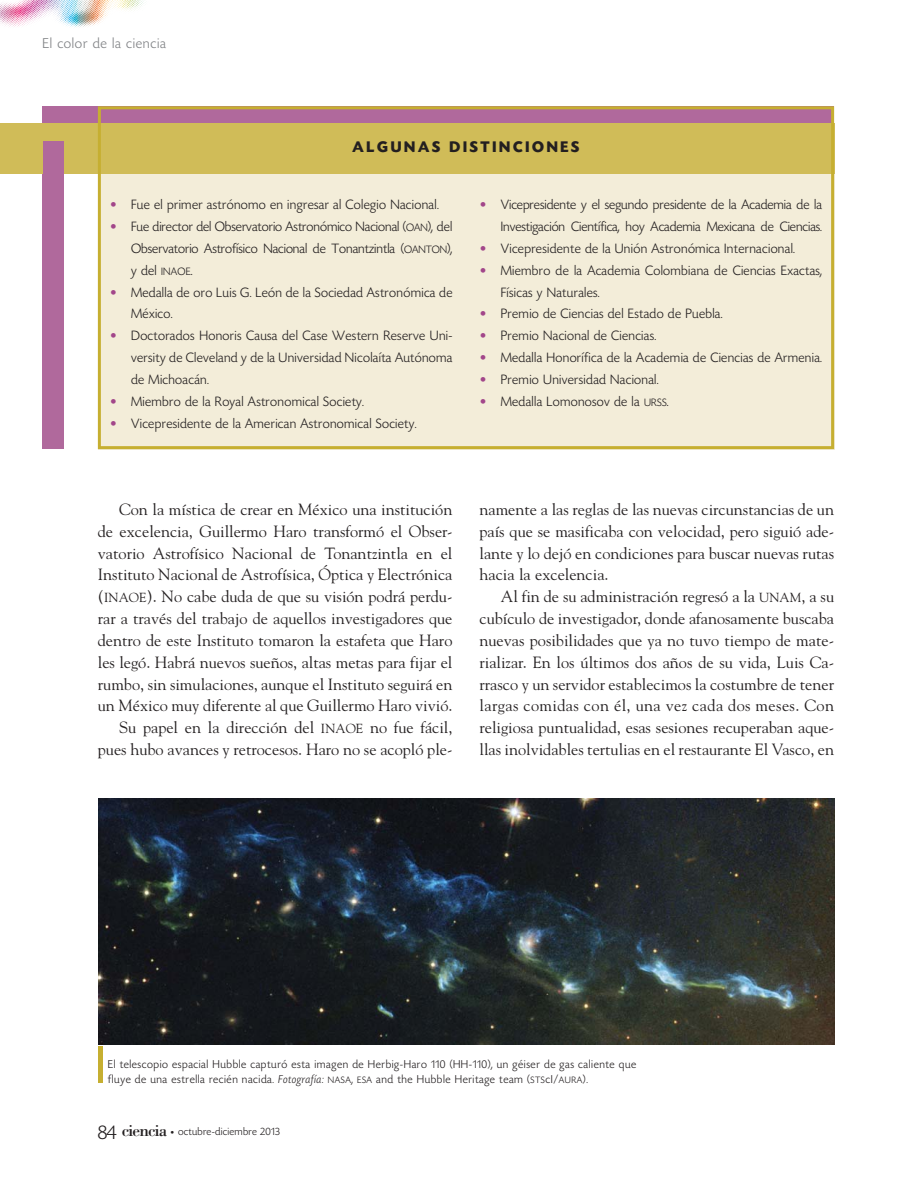
<style>
.page{position:relative;width:915px;height:1191px;background:#fff}
.page>*{position:absolute;margin:0;border:0;box-sizing:border-box;transform-origin:0 0}
.t1{font:17.25px "Bodoni";letter-spacing:-.05em;color:#231f20}
.t2{font:16.2px/21.8px "Goudy";color:#231f20;text-align:justify}
.t3{font:700 16.2px "Today HEF";letter-spacing:.17em;color:#231f20}
.t4{font:300 15px "Today HEF";letter-spacing:.045em;color:#808285}
.t5{font:300 14.25px/21.9px "Today HEF";letter-spacing:.025em;color:#231f20;text-align:justify}
.t6{font:300 14.25px/21.9px "Today HEF";color:#231f20;text-align:right}
.t7{font:300 12px/15px "Today HEF";letter-spacing:.045em;color:#231f20}
.t8{font:300 11.25px "Today HEF";letter-spacing:.025em;color:#231f20}
.s1{color:#a2468a}
.s2{font-size:11.25px}
.s3{font-size:13.05px}
.s4{font-style:italic}
.s5{font-size:9.75px}
.s6{font-family:"Today HEF";font-weight:300;font-size:21px}
.s7{font-family:"Officina Sans";font-weight:400;font-size:7.5px}
</style>
<div class="page">
<svg style="left:7px;top:9px;width:16px;height:6px"></svg>
<div style="left:98px;top:146px;width:735px;height:303px;background:#f3edd9"></div>
<div style="left:43px;top:109px;width:21px;height:340px;background:#b0699c"></div>
<div style="left:43px;top:106px;width:790px;height:33px;background:#b0699c"></div>
<div style="left:0;top:123px;width:833px;height:50px;background:#d0bc58"></div>
<div style="left:98px;top:106px;width:735px;height:343px;border:3px solid #c6af31"></div>
<div style="left:43px;top:141px;width:21px;height:51px;background:#b0699c"></div>
<hr style="left:98px;top:1046px;width:4px;height:36px;background:#c6af31">
<img style="left:99px;top:799px;width:734px;height:245px">
<p class="t4" style="left:43px;top:37px;width:125px">El color de la ciencia</p>
<p class="t3" style="left:352px;top:141px;width:228px">ALGUNAS DISTINCIONES</p>
<p class="t5" style="left:110px;top:195px;width:330px"><span class="s1">•</span> Fue el primer astrónomo en ingresar al Colegio Nacional.</p>
<p class="t5" style="left:131px;top:217px;width:323px;text-indent:-21px"><span class="s1">•</span> Fue director del Observatorio Astronómico Nacional (<span class="s2">OAN</span>), del Observatorio Astrofísico Nacional de Tonantzintla (<span class="s2">OANTON</span>), y del <span class="s2">INAOE</span>.</p>
<p class="t5" style="left:131px;top:282px;width:323px;text-indent:-21px"><span class="s1">•</span> Medalla de oro Luis G. León de la Sociedad Astronómica de<br>México.</p>
<p class="t5" style="left:131px;top:326px;width:323px;text-indent:-21px"><span class="s1">•</span> Doctorados Honoris Causa del Case Western Reserve Uni&shy;versity de Cleveland y de la Universidad Nicolaíta Autónoma de Michoacán.</p>
<p class="t5" style="left:110px;top:392px;width:255px"><span class="s1">•</span> Miembro de la Royal Astronomical Society.</p>
<p class="t5" style="left:110px;top:413px;width:308px"><span class="s1">•</span> Vicepresidente de la American Astronomical Society.</p>
<p class="t6" style="left:479px;top:195px;width:344px"><span class="s1">•</span> Vicepresidente y el segundo presidente de la Academia de la<br>Investigación Científica, hoy Academia Mexicana de Ciencias.</p>
<p class="t5" style="left:479px;top:239px;width:317px"><span class="s1">•</span> Vicepresidente de la Unión Astronómica Internacional.</p>
<p class="t5" style="left:500px;top:261px;width:323px;text-indent:-21px"><span class="s1">•</span> Miembro de la Academia Colombiana de Ciencias Exactas,<br>Físicas y Naturales.</p>
<p class="t5" style="left:479px;top:304px;width:244px"><span class="s1">•</span> Premio de Ciencias del Estado de Puebla.</p>
<p class="t5" style="left:479px;top:326px;width:178px"><span class="s1">•</span> Premio Nacional de Ciencias.</p>
<p class="t5" style="left:479px;top:348px;width:344px"><span class="s1">•</span> Medalla Honorífica de la Academia de Ciencias de Armenia.</p>
<p class="t5" style="left:479px;top:370px;width:181px"><span class="s1">•</span> Premio Universidad Nacional.</p>
<p class="t5" style="left:479px;top:392px;width:191px"><span class="s1">•</span> Medalla Lomonosov de la <span class="s2">URSS</span>.</p>
<p class="t2" style="left:98px;top:499px;width:356px;text-align:right">Con la mística de crear en México una institución<br>de excelencia, Guillermo Haro transformó el Obser&shy;vatorio Astrofísico Nacional de Tonantzintla en el Instituto Nacional de Astrofísica, Óptica y Electrónica (<span class="s3">INAOE</span>). No cabe duda de que su visión podrá perdu&shy;rar a través del trabajo de aquellos investigadores que dentro de este Instituto tomaron la estafeta que Haro les legó. Habrá nuevos sueños, altas metas para fijar el rumbo, sin simulaciones, aunque el Instituto seguirá en un México muy diferente al que Guillermo Haro vivió.<br>Su papel en la dirección del <span class="s3">INAOE</span> no fue fácil, pues hubo avances y retrocesos. Haro no se acopló ple-</p>
<p class="t2" style="left:479px;top:499px;width:356px">namente a las reglas de las nuevas circunstancias de un país que se masificaba con velocidad, pero siguió ade&shy;lante y lo dejó en condiciones para buscar nuevas rutas hacia la excelencia.</p>
<p class="t2" style="left:479px;top:587px;width:356px;text-indent:21px">Al fin de su administración regresó a la <span class="s3">UNAM</span>, a su cubículo de investigador, donde afanosamente buscaba nuevas posibilidades que ya no tuvo tiempo de mate&shy;rializar. En los últimos dos años de su vida, Luis Ca&shy;rrasco y un servidor establecimos la costumbre de tener largas comidas con él, una vez cada dos meses. Con religiosa puntualidad, esas sesiones recuperaban aque&shy;llas inolvidables tertulias en el restaurante El Vasco, en</p>
<p class="t7" style="left:108px;top:1057px;width:529px">El telescopio espacial Hubble capturó esta imagen de Herbig-Haro 110 (HH-110), un géiser de gas caliente que fluye de una estrella recién nacida. <span class="s4">Fotografía:</span> <span class="s5">NASA</span>, <span class="s5">ESA</span> and the Hubble Heritage team (<span class="s5">STS</span>cI/<span class="s5">AURA</span>).</p>
<p class="t1" style="left:98px;top:1122px;width:71px"><span class="s6">84</span> ciencia</p>
<p class="t8" style="left:170px;top:1127px;width:111px"><span class="s7">•</span> octubre-diciembre 2013</p>
</div>
